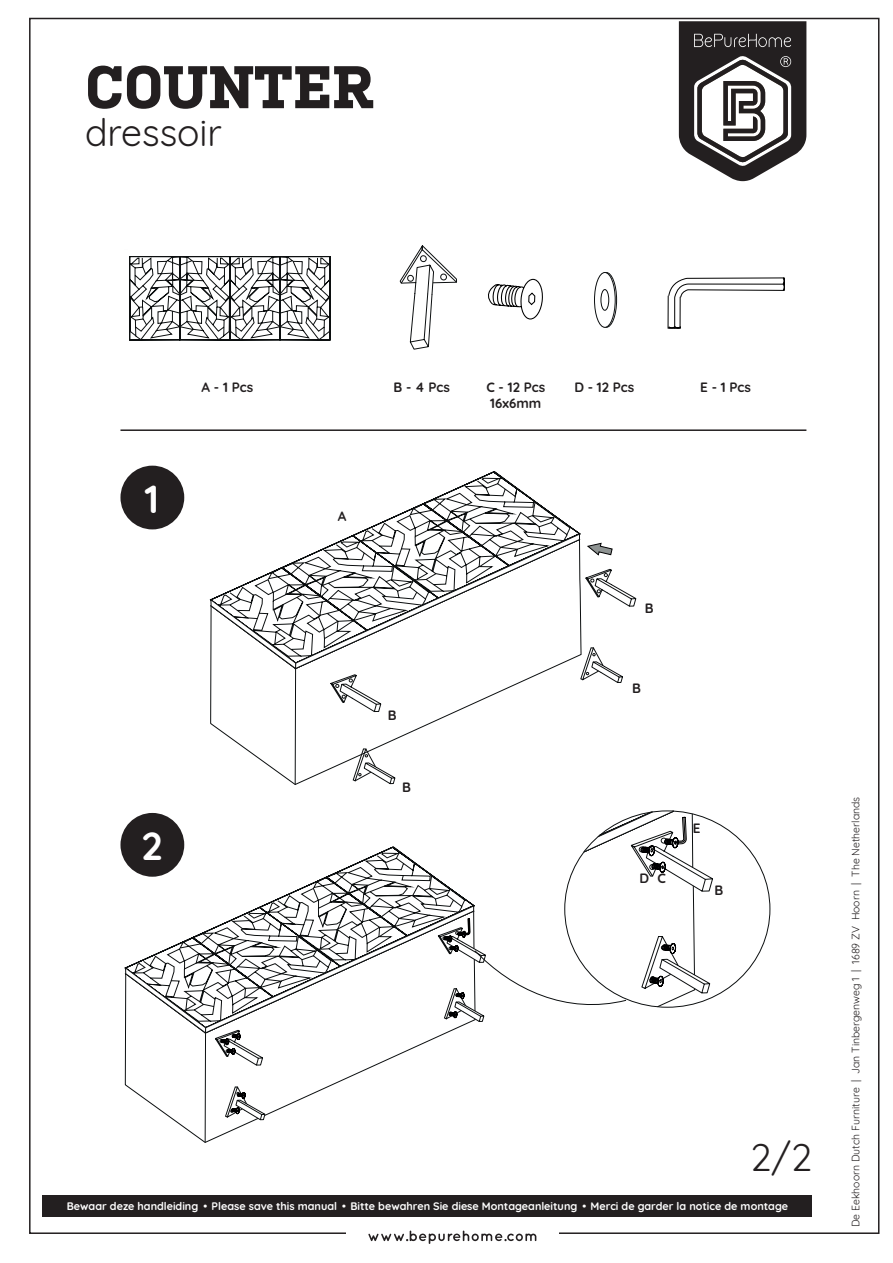
<style>
.page{position:relative;width:893px;height:1263px;background:#fff}
.page>*{position:absolute;margin:0;border:0;box-sizing:border-box;transform-origin:0 0}
.t1{font:700 60px "Kulturista";color:#231f20}
.t2{font:700 39px "Quicksand";color:#fff}
.t3{font:37.5px "Quicksand";color:#231f20}
.t4{font:700 13.5px "Quicksand";color:#231f20}
.t5{font:700 10.8px "Quicksand";color:#fff}
.t6{font:10.5px "Quicksand";color:#231f20}
</style>
<div class="page">
<svg style="left:679px;top:21px;width:127px;height:160px"></svg>
<svg style="left:368px;top:1230px;width:168px;height:14px"></svg>
<div style="left:43px;top:1195px;width:769px;height:21px;background:#231f20"></div>
<div style="left:120px;top:466px;width:64px;height:63px;background:#231f20;border-radius:50%"></div>
<hr style="left:120px;top:429px;width:686px;height:2px;background:#231f20">
<svg style="left:129px;top:256px;width:202px;height:85px"></svg>
<svg style="left:399px;top:245px;width:58px;height:105px"></svg>
<svg style="left:667px;top:277px;width:118px;height:52px"></svg>
<svg style="left:594px;top:272px;width:24px;height:56px"></svg>
<div style="left:595px;top:272px;width:22px;height:56px;border:1px solid #0c0f10;border-radius:50%"></div>
<svg style="left:594px;top:272px;width:21px;height:55px"></svg>
<div style="left:594px;top:272px;width:22px;height:56px;border:1px solid #0c0f10;border-radius:50%"></div>
<div style="left:601px;top:290px;width:8px;height:20px;background:#fff;border-radius:50%"></div>
<div style="left:601px;top:289px;width:8px;height:22px;border:1px solid #0c0f10;border-radius:50%"></div>
<svg style="left:488px;top:278px;width:55px;height:42px"></svg>
<svg style="left:294px;top:712px;width:162px;height:73px"></svg>
<svg style="left:209px;top:471px;width:353px;height:129px"></svg>
<svg style="left:352px;top:748px;width:44px;height:36px"></svg>
<svg style="left:210px;top:520px;width:426px;height:192px"></svg>
<svg style="left:120px;top:810px;width:651px;height:333px"></svg>
<p class="t1" style="left:85px;top:53px;width:290px">COUNTER</p>
<p class="t3" style="left:85px;top:103px;width:138px">dressoir</p>
<p class="t2" style="left:145px;top:466px;width:16px">1</p>
<p class="t2" style="left:142px;top:814px;width:22px">2</p>
<p class="t4" style="left:202px;top:376px;width:53px">A - 1 Pcs</p>
<p class="t4" style="left:393px;top:376px;width:58px">B - 4 Pcs</p>
<p class="t4" style="left:486px;top:376px;width:60px">C - 12 Pcs</p>
<p class="t4" style="left:490px;top:392px;width:53px">16x6mm</p>
<p class="t4" style="left:574px;top:376px;width:61px">D - 12 Pcs</p>
<p class="t4" style="left:700px;top:376px;width:52px">E - 1 Pcs</p>
<p class="t4" style="left:338px;top:505px;width:10px">A</p>
<p class="t4" style="left:388px;top:704px;width:10px">B</p>
<p class="t4" style="left:402px;top:776px;width:10px">B</p>
<p class="t4" style="left:645px;top:597px;width:10px">B</p>
<p class="t4" style="left:632px;top:677px;width:10px">B</p>
<p class="t4" style="left:640px;top:867px;width:11px">D</p>
<p class="t4" style="left:657px;top:867px;width:10px">C</p>
<p class="t4" style="left:693px;top:816px;width:9px">E</p>
<p class="t4" style="left:715px;top:879px;width:10px">B</p>
<p class="t3" style="left:750px;top:1128px;width:64px">2/2</p>
<p class="t5" style="left:67px;top:1197px;width:723px">Bewaar deze handleiding • Please save this manual • Bitte bewahren Sie diese Montageanleitung • Merci de garder la notice de montage</p>
<p class="t6" style="left:848px;top:1227px;width:432px;rotate:-90deg">De Eekhoorn Dutch Furniture | Jan Tinbergenweg 1 | 1689 ZV Hoorn | The Netherlands</p>
</div>
